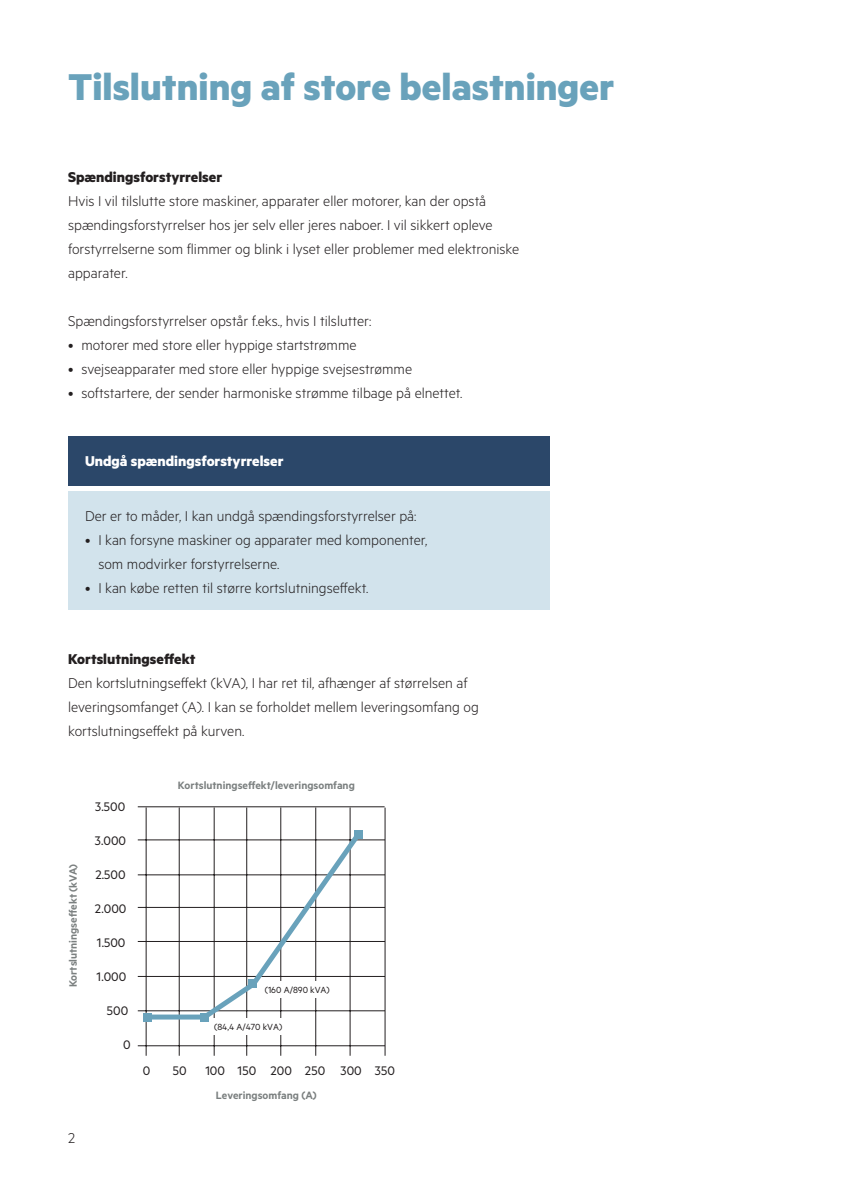
<style>
.page{position:relative;width:842px;height:1191px;background:#fff}
.page>*{position:absolute;margin:0;border:0;box-sizing:border-box;transform-origin:0 0}
.t1{font:700 42px "Metric";color:#69a2bb}
.t2{font:300 16px/24px "Metric";color:#231f20}
.t3{font:700 16px "Metric";color:#231f20}
.t4{font:700 16px "Metric";color:#fff}
.t5{font:14px "Metric";color:#231f20}
.t6{font:600 12px "Metric";color:#7b8080}
.t7{font:10px "Metric";color:#231f20}
</style>
<div class="page">
<div style="left:68px;top:492px;width:482px;height:118px;background:#d2e3ec"></div>
<div style="left:68px;top:437px;width:482px;height:49px;background:#2b4769"></div>
<hr style="left:138px;top:806px;width:247px;height:1px;background:#231f20">
<hr style="left:138px;top:907px;width:247px;height:1px;background:#231f20">
<hr style="left:138px;top:941px;width:247px;height:1px;background:#231f20">
<hr style="left:138px;top:976px;width:247px;height:1px;background:#231f20">
<hr style="left:138px;top:839px;width:247px;height:1px;background:#231f20">
<hr style="left:138px;top:874px;width:247px;height:1px;background:#231f20">
<hr style="left:138px;top:1010px;width:247px;height:1px;background:#231f20">
<hr style="left:138px;top:1045px;width:247px;height:1px;background:#231f20">
<hr style="left:146px;top:807px;width:1px;height:248px;background:#231f20">
<hr style="left:246px;top:807px;width:1px;height:248px;background:#231f20">
<hr style="left:280px;top:807px;width:1px;height:248px;background:#231f20">
<hr style="left:315px;top:807px;width:1px;height:248px;background:#231f20">
<hr style="left:179px;top:807px;width:1px;height:248px;background:#231f20">
<hr style="left:214px;top:807px;width:1px;height:248px;background:#231f20">
<hr style="left:350px;top:807px;width:1px;height:248px;background:#231f20">
<hr style="left:385px;top:807px;width:1px;height:248px;background:#231f20">
<svg style="left:141px;top:827px;width:224px;height:195px"></svg>
<div style="left:143px;top:1012px;width:9px;height:9px;background:#69a2bb"></div>
<div style="left:200px;top:1012px;width:8px;height:9px;background:#69a2bb"></div>
<div style="left:248px;top:979px;width:9px;height:9px;background:#69a2bb"></div>
<div style="left:354px;top:830px;width:8px;height:9px;background:#69a2bb"></div>
<div style="left:260px;top:981px;width:78px;height:17px;background:#fff"></div>
<div style="left:209px;top:1018px;width:79px;height:16px;background:#fff"></div>
<h1 class="t1" style="left:68px;top:61px;width:548px">Tilslutning af store belastninger</h1>
<p class="t3" style="left:68px;top:167px;width:156px">Spændingsforstyrrelser</p>
<p class="t2" style="left:68px;top:188px;width:453px">Hvis I vil tilslutte store maskiner, apparater eller motorer, kan der opstå spændingsforstyrrelser hos jer selv eller jeres naboer. I vil sikkert opleve forstyrrelserne som flimmer og blink i lyset eller problemer med elektroniske apparater.</p>
<p class="t2" style="left:68px;top:308px;width:305px">Spændingsforstyrrelser opstår f.eks., hvis I tilslutter:</p>
<p class="t2" style="left:68px;top:332px;width:290px">• motorer med store eller hyppige startstrømme</p>
<p class="t2" style="left:68px;top:356px;width:346px">• svejseapparater med store eller hyppige svejsestrømme</p>
<p class="t2" style="left:68px;top:380px;width:396px">• softstartere, der sender harmoniske strømme tilbage på elnettet.</p>
<p class="t4" style="left:85px;top:451px;width:200px">Undgå spændingsforstyrrelser</p>
<p class="t2" style="left:85px;top:503px;width:333px">Der er to måder, I kan undgå spændingsforstyrrelser på:</p>
<p class="t2" style="left:98px;top:527px;width:331px;text-indent:-13px">• I kan forsyne maskiner og apparater med komponenter, som modvirker forstyrrelserne.</p>
<p class="t2" style="left:85px;top:575px;width:285px">• I kan købe retten til større kortslutningseffekt.</p>
<p class="t3" style="left:68px;top:649px;width:129px">Kortslutningseffekt</p>
<p class="t2" style="left:68px;top:670px;width:412px">Den kortslutningseffekt (kVA), I har ret til, afhænger af størrelsen af leveringsomfanget (A). I kan se forholdet mellem leveringsomfang og kortslutningseffekt på kurven.</p>
<p class="t6" style="left:66px;top:987px;width:125px;rotate:-90deg">Kortslutningseffekt (kVA)</p>
<p class="t2" style="left:68px;top:1125px;width:9px">2</p>
<p class="t5" style="left:95px;top:798px;width:31px">3.500</p>
<p class="t5" style="left:95px;top:832px;width:33px">3.000</p>
<p class="t5" style="left:95px;top:866px;width:32px">2.500</p>
<p class="t5" style="left:95px;top:900px;width:33px">2.000</p>
<p class="t5" style="left:97px;top:934px;width:30px">1.500</p>
<p class="t5" style="left:97px;top:968px;width:31px">1.000</p>
<p class="t5" style="left:107px;top:1002px;width:23px">500</p>
<p class="t5" style="left:123px;top:1036px;width:9px">0</p>
<p class="t6" style="left:178px;top:777px;width:178px">Kortslutningseffekt/leveringsomfang</p>
<p class="t7" style="left:265px;top:984px;width:66px">(160 A/890 kVA)</p>
<p class="t7" style="left:214px;top:1021px;width:70px">(84,4 A/470 kVA)</p>
<p class="t5" style="left:143px;top:1062px;width:9px">0</p>
<p class="t5" style="left:173px;top:1062px;width:16px">50</p>
<p class="t5" style="left:205px;top:1062px;width:191px">100 150 200 250 300 350</p>
<p class="t6" style="left:216px;top:1088px;width:102px">Leveringsomfang (A)</p>
</div>
